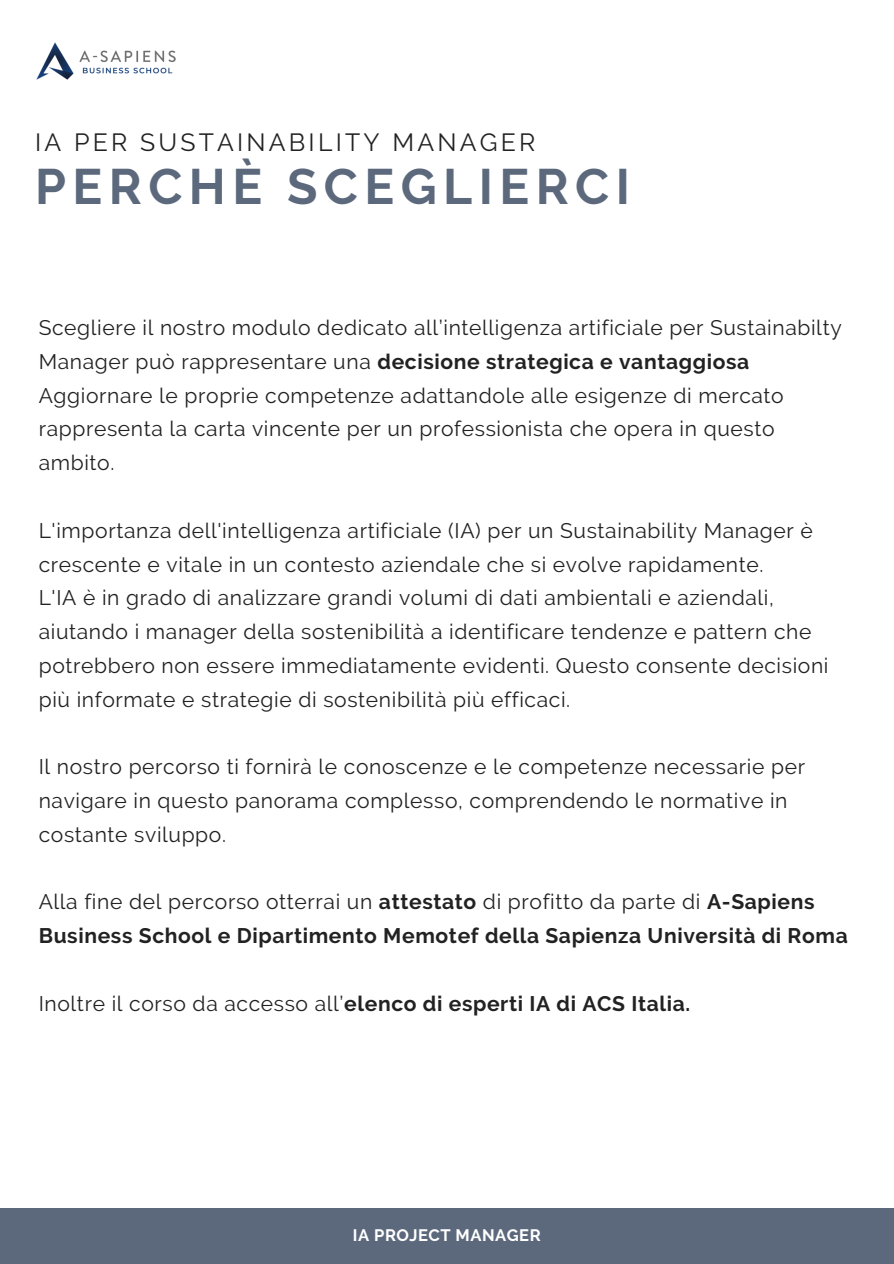
<style>
.page{position:relative;width:894px;height:1264px;background:#fff}
.page>*{position:absolute;margin:0;border:0;box-sizing:border-box;transform-origin:0 0}
.t1{font:700 49.65px "Raleway";letter-spacing:.13em;color:#5c697d}
.t2{font:24.75px "Raleway";letter-spacing:.13em;color:#222}
.t3{font:21px/33.8px "Raleway";letter-spacing:.03em;color:#222}
.t4{font:700 21px/33.8px "Raleway";letter-spacing:.03em;color:#222}
.t5{font:700 16.5px "Raleway";letter-spacing:.03em;color:#fff}
.s1{font-weight:700}
.s2{font-weight:400}
</style>
<div class="page">
<div style="left:0;top:1208px;width:893px;height:55px;background:#5c697d"></div>
<img style="left:36px;top:43px;width:140px;height:37px">
<h3 class="t2" style="left:35px;top:127px;width:501px">IA PER SUSTAINABILITY MANAGER</h3>
<h1 class="t1" style="left:35px;top:158px;width:596px">PERCHÈ SCEGLIERCI</h1>
<h3 class="t3" style="left:39px;top:311px;width:804px">Scegliere il nostro modulo dedicato all’intelligenza artificiale per Sustainabilty Manager può rappresentare una <span class="s1">decisione strategica e vantaggiosa </span>Aggiornare le proprie competenze adattandole alle esigenze di mercato rappresenta la carta vincente per un professionista che opera in questo ambito.</h3>
<h3 class="t3" style="left:39px;top:513px;width:791px">L'importanza dell'intelligenza artificiale (IA) per un Sustainability Manager è crescente e vitale in un contesto aziendale che si evolve rapidamente.<br>L'IA è in grado di analizzare grandi volumi di dati ambientali e aziendali, aiutando i manager della sostenibilità a identificare tendenze e pattern che potrebbero non essere immediatamente evidenti. Questo consente decisioni più informate e strategie di sostenibilità più efficaci.</h3>
<h3 class="t3" style="left:39px;top:749px;width:767px">Il nostro percorso ti fornirà le conoscenze e le competenze necessarie per navigare in questo panorama complesso, comprendendo le normative in costante sviluppo.</h3>
<h3 class="t4" style="left:39px;top:884px;width:810px"><span class="s2">Alla fine del percorso otterrai un</span> attestato <span class="s2">di profitto da parte di</span> A-Sapiens<br>Business School e Dipartimento Memotef della Sapienza Università di Roma</h3>
<p class="t4" style="left:39px;top:986px;width:653px"><span class="s2">Inoltre il corso da accesso all’</span>elenco di esperti IA di ACS Italia.</p>
<p class="t5" style="left:353px;top:1225px;width:189px">IA PROJECT MANAGER</p>
</div>
